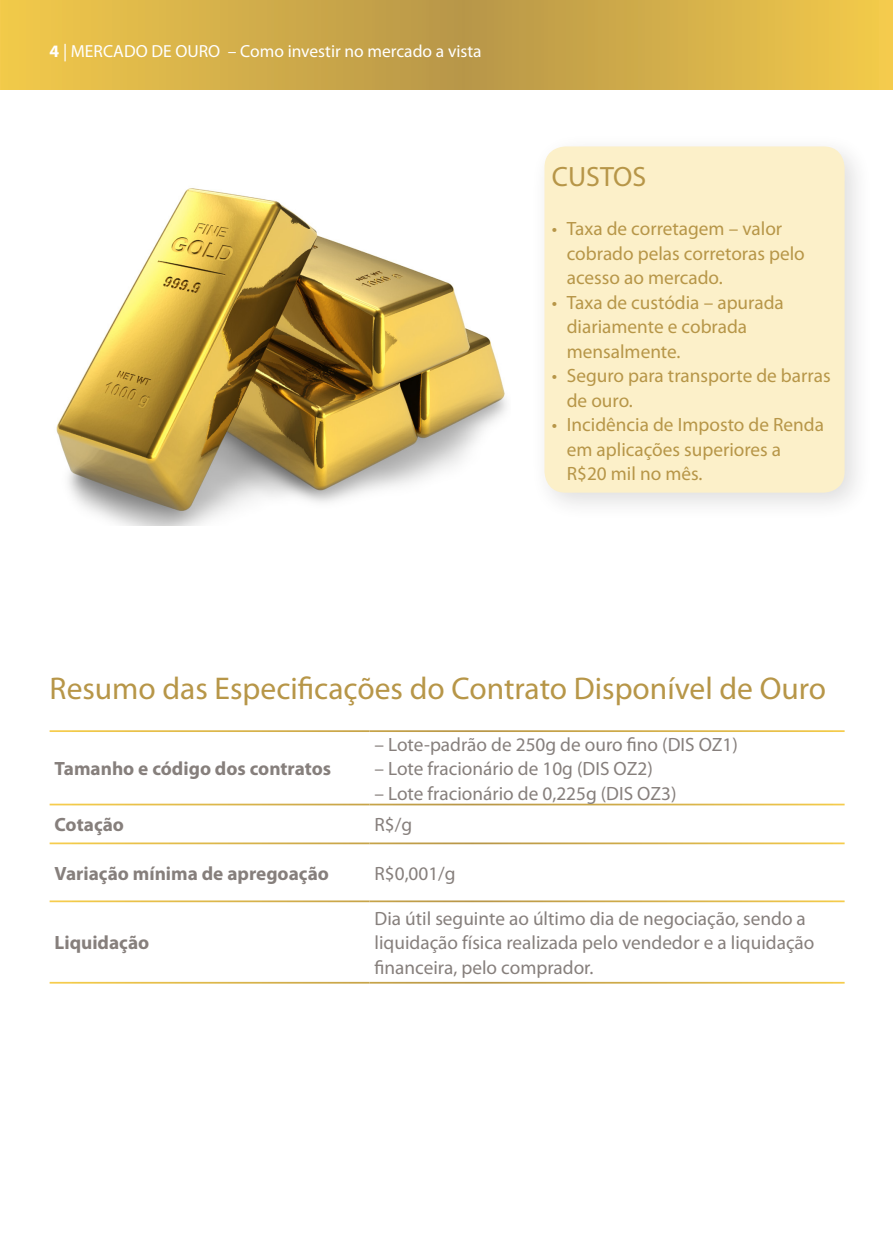
<style>
.page{position:relative;width:893px;height:1241px;background:#fff}
.page>*{position:absolute;margin:0;border:0;box-sizing:border-box;transform-origin:0 0}
.List_Paragraph{font:31.5px "Myriad Pro";color:#b79648}
.t1{font:28px "Myriad Pro";color:#b79648}
.t2{font:19.25px/24.5px "Myriad Pro";color:#867f7c}
.List_Paragraph-2{font:19.25px/24.5px "Myriad Pro";color:#b79648}
.t3{font:700 19.25px "Myriad Pro";color:#867f7c}
.t4{font:17.5px "Myriad Pro";color:#fff}
.s1{font-weight:700}
</style>
<div class="page">
<svg style="left:0;top:0;width:892px;height:89px;background:#d4b049"></svg>
<hr style="left:892px;top:0;width:1px;height:89px;background:#f5cc4d">
<img style="left:56px;top:188px;width:451px;height:337px">
<div style="left:530px;top:131px;width:344px;height:390px;background:#231f20;opacity:.5"></div>
<div style="left:544px;top:146px;width:301px;height:346px;background:#fcf0c9;border-radius:21px"></div>
<p class="t4" style="left:50px;top:40px;width:434px"><span class="s1">4</span> | MERCADO DE OURO – Como investir no mercado a vista</p>
<p class="t1" style="left:552px;top:159px;width:96px">CUSTOS</p>
<p class="List_Paragraph-2" style="left:567px;top:216px;width:240px;text-indent:-15px">• Taxa de corretagem – valor cobrado pelas corretoras pelo acesso ao mercado.</p>
<p class="List_Paragraph-2" style="left:567px;top:289px;width:219px;text-indent:-15px">• Taxa de custódia – apurada diariamente e cobrada mensalmente.</p>
<p class="List_Paragraph-2" style="left:567px;top:363px;width:265px;text-indent:-15px">• Seguro para transporte de barras de ouro.</p>
<p class="List_Paragraph-2" style="left:567px;top:412px;width:259px;text-indent:-15px">• Incidência de Imposto de Renda em aplicações superiores a<br>R$20 mil no mês.</p>
<p class="List_Paragraph" style="left:50px;top:668px;width:778px">Resumo das Especificações do Contrato Disponível de Ouro</p>
<p class="t3" style="left:55px;top:756px;width:278px">Tamanho e código dos contratos</p>
<p class="t2" style="left:375px;top:731px;width:365px">– Lote-padrão de 250g de ouro fino (DIS OZ1)</p>
<p class="t2" style="left:375px;top:756px;width:280px">– Lote fracionário de 10g (DIS OZ2)</p>
<p class="t2" style="left:375px;top:780px;width:303px">– Lote fracionário de 0,225g (DIS OZ3)</p>
<p class="t3" style="left:55px;top:812px;width:71px">Cotação</p>
<p class="t2" style="left:375px;top:812px;width:39px">R$/g</p>
<p class="t3" style="left:55px;top:860px;width:276px">Variação mínima de apregoação</p>
<p class="t2" style="left:375px;top:860px;width:83px">R$0,001/g</p>
<p class="t3" style="left:55px;top:930px;width:96px">Liquidação</p>
<p class="t2" style="left:375px;top:905px;width:441px">Dia útil seguinte ao último dia de negociação, sendo a liquidação física realizada pelo vendedor e a liquidação financeira, pelo comprador.</p>
</div>
